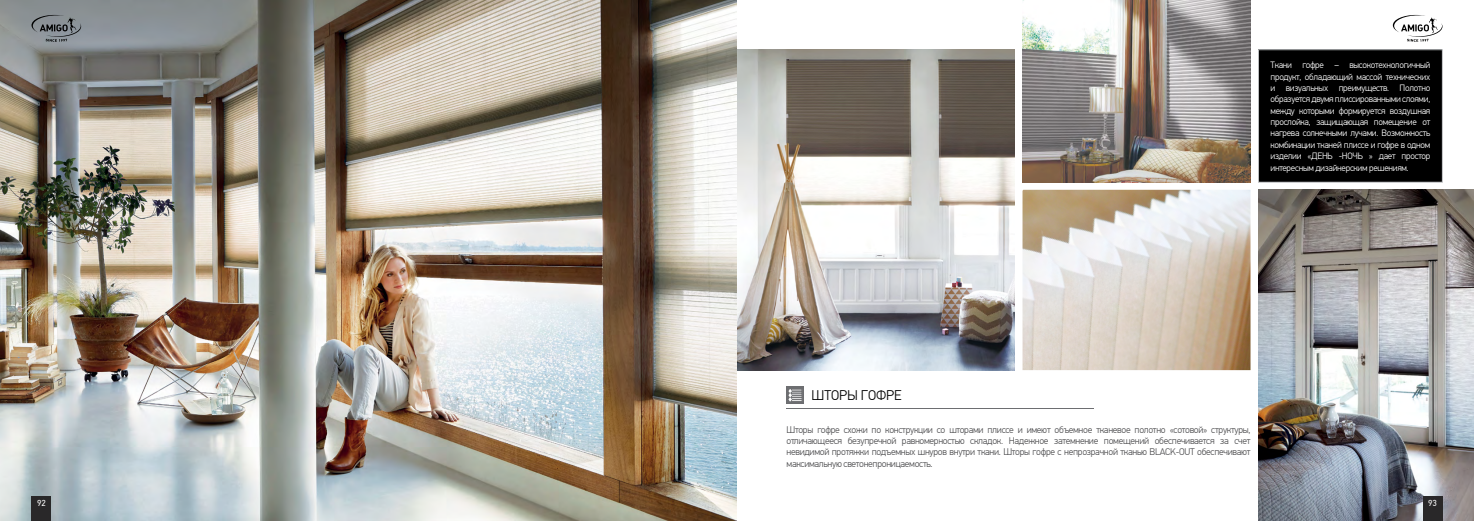
<style>
.page{position:relative;width:1474px;height:521px;background:#fff}
.page>*{position:absolute;margin:0;border:0;box-sizing:border-box;transform-origin:0 0}
.t1{font:300 14px "PF Din Text Pro";letter-spacing:-.005em;color:#000}
.t2{font:300 9.62px/11.4px "PF Din Text Pro";letter-spacing:-.03em;color:#4d4d4f;text-align:justify}
.t3{font:300 9.19px/11.4px "PF Din Text Pro";letter-spacing:-.03em;color:#fff;text-align:justify}
.t4{font:8.75px "PF Din Text Pro";color:#fff}
</style>
<div class="page">
<div style="left:786px;top:386px;width:18px;height:18px;background:#6d6e71"></div>
<svg style="left:788px;top:389px;width:14px;height:12px"></svg>
<img style="left:0;top:0;width:737px;height:521px">
<img style="left:1258px;top:190px;width:215px;height:331px">
<img style="left:1022px;top:190px;width:228px;height:180px">
<img style="left:1022px;top:0;width:228px;height:182px">
<div style="left:1258px;top:50px;width:184px;height:132px;background:#000"></div>
<img style="left:737px;top:50px;width:277px;height:320px">
<hr style="left:786px;top:408px;width:308px;height:1px;background:#6d6e71">
<svg style="left:1392px;top:15px;width:50px;height:27px"></svg>
<svg style="left:32px;top:15px;width:49px;height:27px"></svg>
<div style="left:32px;top:496px;width:19px;height:25px;background:#292829"></div>
<div style="left:1422px;top:496px;width:20px;height:25px;background:#292829"></div>
<p class="t3" style="left:1270px;top:59px;width:161px">Ткани гофре – высокотехнологичный продукт, обладающий массой технических и визуальных преимуществ. Полотно образуется двумя плиссированными слоями, между которыми формируется воздушная прослойка, защищающая помещение от нагрева солнечными лучами. Возможность комбинации тканей плиссе и гофре в одном изделии «ДЕНЬ -НОЧЬ » дает простор интересным дизайнерским решениям.</p>
<h1 class="t1" style="left:811px;top:387px;width:10px">што</h1>
<h1 class="t1" style="left:839px;top:387px;width:64px">ры ГОФРЕ</h1>
<p class="t2" style="left:786px;top:424px;width:465px">Шторы гофре схожи по конструкции со шторами плиссе и имеют объемное тканевое полотно «сотовой» структуры, отличающееся безупречной равномерностью складок. Надежное затемнение помещений обеспечивается за счет невидимой протяжки подъемных шнуров внутри ткани. Шторы гофре с непрозрачной тканью BLACK-OUT обеспечивают максимальную светонепроницаемость.</p>
<p class="t4" style="left:37px;top:497px;width:10px">92</p>
<p class="t4" style="left:1428px;top:497px;width:10px">93</p>
</div>
